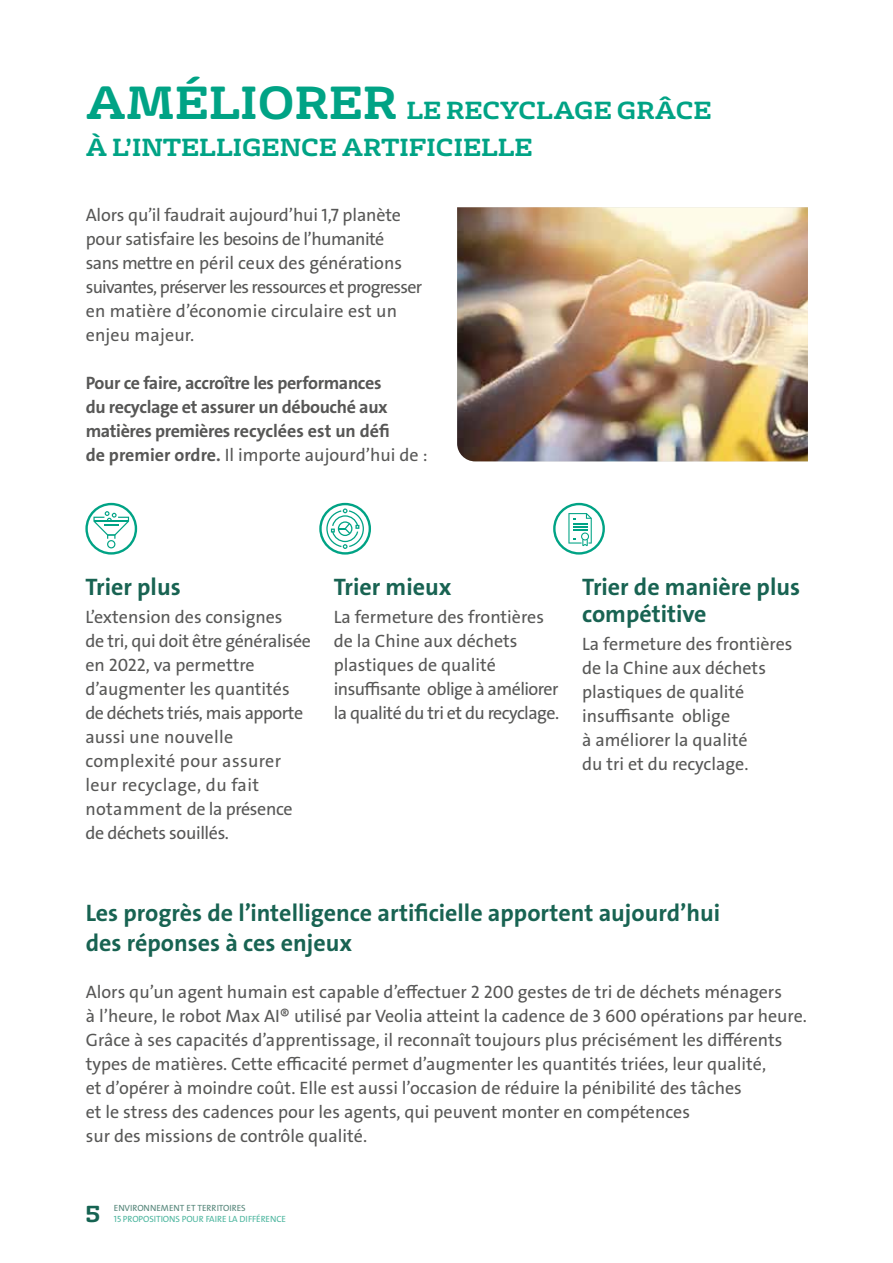
<style>
.page{position:relative;width:893px;height:1263px;background:#fff}
.page>*{position:absolute;margin:0;border:0;box-sizing:border-box;transform-origin:0 0}
.t1{font:24px/27px "The Sans Veolia W7 Bld";color:#186352}
.t2{font:700 24px/37.5px "FS Rufus";color:#00a385}
.t3{font:700 22.5px "FS Rufus";color:#156352}
.t4{font:18px/24px "The Sans Veolia W5 Pla";color:#575756}
.t5{font:18px/24px "The Sans Veolia W7 Bld";letter-spacing:-.02em;color:#575756}
.t6{font:9px "The Sans Veolia W5 Pla";letter-spacing:-.01em;color:#4db69f}
.t7{font:9px "The Sans Veolia W5 Pla";color:#55867a}
.s1{font-size:45px}
.s2{font-family:"The Sans Veolia W7 Bld"}
</style>
<div class="page">
<img style="left:457px;top:207px;width:351px;height:254px">
<div style="left:85px;top:503px;width:52px;height:52px;border:2px solid #00a385;border-radius:50%"></div>
<div style="left:319px;top:503px;width:52px;height:52px;border:2px solid #00a385;border-radius:50%"></div>
<div style="left:553px;top:503px;width:52px;height:52px;border:2px solid #00a385;border-radius:50%"></div>
<svg style="left:93px;top:511px;width:36px;height:37px"></svg>
<svg style="left:326px;top:508px;width:38px;height:41px"></svg>
<svg style="left:568px;top:513px;width:24px;height:33px"></svg>
<h1 class="t2" style="left:86px;top:89px;width:627px"><span class="s1">AMÉLIORER</span> LE RECYCLAGE GRÂCE<br>À L’INTELLIGENCE ARTIFICIELLE</h1>
<p class="t4" style="left:86px;top:203px;width:338px">Alors qu’il faudrait aujourd’hui 1,7 planète pour satisfaire les besoins de l’humanité sans mettre en péril ceux des générations suivantes, préserver les ressources et progresser en matière d’économie circulaire est un enjeu majeur.</p>
<p class="t5" style="left:86px;top:371px;width:306px">Pour ce faire, accroître les performances du recyclage et assurer un débouché aux matières premières recyclées est un défi</p>
<p class="t4" style="left:86px;top:443px;width:343px"><span class="s2">de premier ordre.</span> Il importe aujourd’hui de :</p>
<h1 class="t1" style="left:85px;top:573px;width:97px">Trier plus</h1>
<p class="t4" style="left:85px;top:605px;width:227px">L’extension des consignes<br>de tri, qui doit être généralisée en 2022, va permettre d’augmenter les quantités de déchets triés, mais apporte aussi une nouvelle complexité pour assurer leur recyclage, du fait notamment de la présence de déchets souillés.</p>
<h1 class="t1" style="left:334px;top:573px;width:119px">Trier mieux</h1>
<p class="t4" style="left:334px;top:605px;width:227px">La fermeture des frontières de la Chine aux déchets plastiques de qualité insuffisante oblige à améliorer la qualité du tri et du recyclage.</p>
<h1 class="t1" style="left:582px;top:573px;width:219px">Trier de manière plus compétitive</h1>
<p class="t4" style="left:582px;top:632px;width:212px">La fermeture des frontières de la Chine aux déchets plastiques de qualité insuffisante oblige<br>à améliorer la qualité<br>du tri et du recyclage.</p>
<h1 class="t1" style="left:86px;top:898px;width:636px;line-height:30px">Les progrès de l’intelligence artificielle apportent aujourd’hui des réponses à ces enjeux</h1>
<p class="t4" style="left:86px;top:980px;width:723px">Alors qu’un agent humain est capable d’effectuer 2 200 gestes de tri de déchets ménagers<br>à l’heure, le robot Max AI® utilisé par Veolia atteint la cadence de 3 600 opérations par heure.<br>Grâce à ses capacités d’apprentissage, il reconnaît toujours plus précisément les différents types de matières. Cette efficacité permet d’augmenter les quantités triées, leur qualité,<br>et d’opérer à moindre coût. Elle est aussi l’occasion de réduire la pénibilité des tâches<br>et le stress des cadences pour les agents, qui peuvent monter en compétences<br>sur des missions de contrôle qualité.</p>
<p class="t3" style="left:85px;top:1194px;width:17px">5</p>
<p class="t7" style="left:114px;top:1202px;width:133px">ENVIRONNEMENT ET TERRITOIRES</p>
<p class="t6" style="left:114px;top:1213px;width:174px">15 PROPOSITIONS POUR FAIRE LA DIFFÉRENCE</p>
</div>
